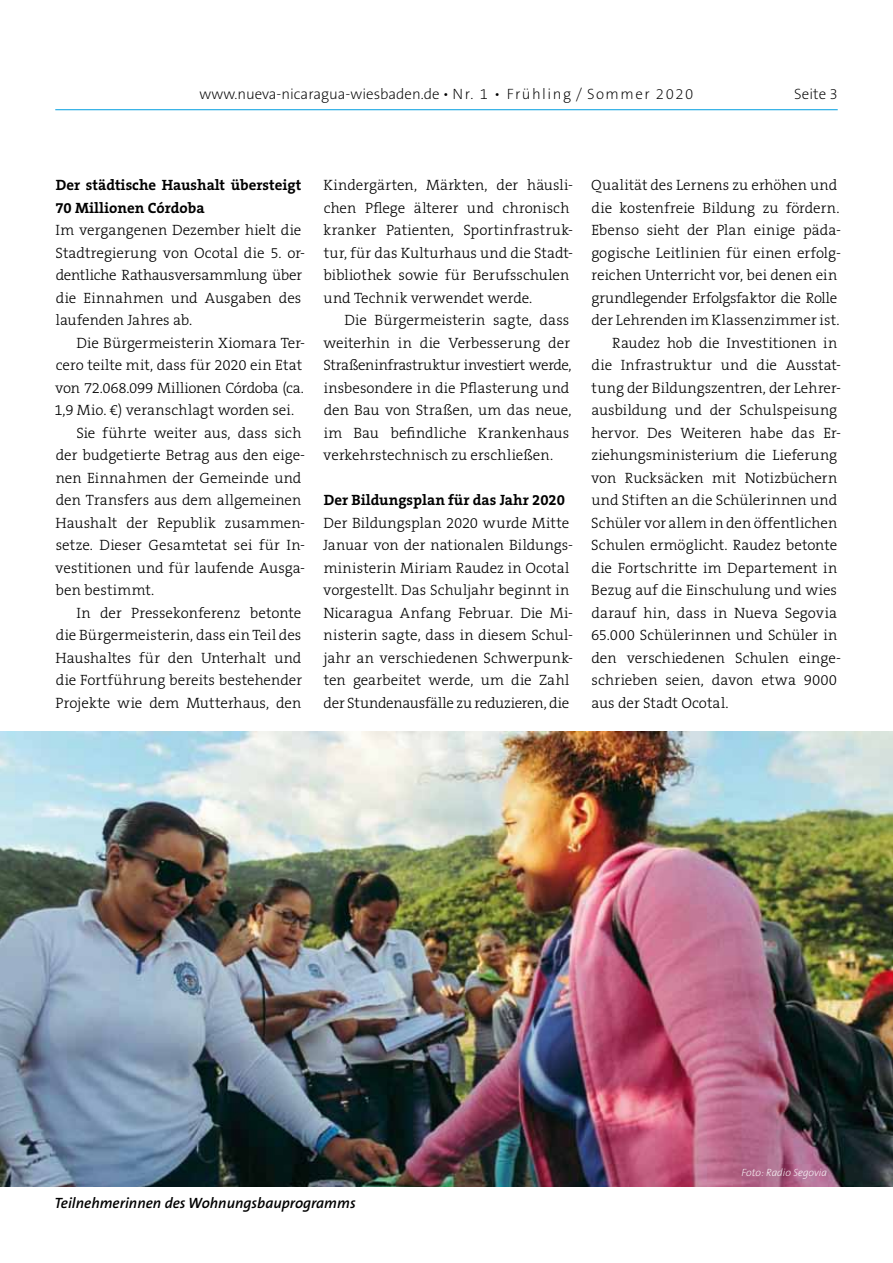
<style>
.page{position:relative;width:893px;height:1263px;background:#fff}
.page>*{position:absolute;margin:0;border:0;box-sizing:border-box;transform-origin:0 0}
.t1{font:300 15px/22.5px "The Serif B3";letter-spacing:.005em;color:#000}
.t2{font:700 15px/22.5px "The Serif B7";color:#000}
.t3{font:200 15px "The Sans B2";color:#000}
.t4{font:italic 600 15px "The Sans B6";color:#000}
.t5{font:300 15px "The Serif B3";letter-spacing:-.02em;color:#000}
.t6{font:300 15px "The Serif B3";letter-spacing:-.025em;color:#000}
.t7{font:italic 200 10.5px "The Sans B2";color:#fff}
</style>
<div class="page">
<hr style="left:55px;top:109px;width:783px;height:1px;background:#009ee0">
<img style="left:0;top:731px;width:893px;height:455px">
<p class="t3" style="left:199px;top:86px;width:495px">www.nueva-nicaragua-wiesbaden.de • Nr. 1 • Frühling / Sommer 2020</p>
<p class="t3" style="left:794px;top:86px;width:45px">Seite 3</p>
<p class="t2" style="left:55px;top:174px;width:248px">Der städtische Haushalt übersteigt<br>70 Millionen Córdoba</p>
<p class="t1" style="left:56px;top:220px;width:251px">Im vergangenen Dezember hielt die<br>Stadtregierung von Ocotal die 5. or&shy;dentliche Rathausversammlung über die Einnahmen und Ausgaben des laufenden Jahres ab.</p>
<p class="t1" style="left:77px;top:332px;width:230px">Die Bürgermeisterin Xiomara Ter-</p>
<p class="t1" style="left:56px;top:355px;width:248px">cero teilte mit, dass für 2020 ein Etat</p>
<p class="t6" style="left:55px;top:380px;width:250px">von 72.068.099 Millionen Córdoba (ca.</p>
<p class="t1" style="left:54px;top:400px;width:241px">1,9 Mio. €) veranschlagt worden sei.</p>
<p class="t1" style="left:77px;top:422px;width:226px">Sie führte weiter aus, dass sich</p>
<p class="t1" style="left:56px;top:445px;width:251px">der budgetierte Betrag aus den eige-</p>
<p class="t1" style="left:56px;top:467px;width:247px">nen Einnahmen der Gemeinde und</p>
<p class="t1" style="left:56px;top:490px;width:247px">den Transfers aus dem allgemeinen</p>
<p class="t1" style="left:56px;top:512px;width:251px">Haushalt der Republik zusammen-</p>
<p class="t1" style="left:56px;top:535px;width:251px">setze. Dieser Gesamtetat sei für In-</p>
<p class="t1" style="left:55px;top:557px;width:251px">vestitionen und für laufende Ausga-</p>
<p class="t1" style="left:56px;top:580px;width:100px">ben bestimmt.</p>
<p class="t1" style="left:77px;top:602px;width:226px">In der Pressekonferenz betonte</p>
<p class="t1" style="left:56px;top:625px;width:247px">die Bürgermeisterin, dass ein Teil des</p>
<p class="t1" style="left:56px;top:647px;width:247px">Haushaltes für den Unterhalt und</p>
<p class="t1" style="left:56px;top:670px;width:248px">die Fortführung bereits bestehender</p>
<p class="t1" style="left:56px;top:692px;width:247px">Projekte wie dem Mutterhaus, den</p>
<p class="t1" style="left:323px;top:175px;width:251px">Kindergärten, Märkten, der häusli&shy;chen Pflege älterer und chronisch kranker Patienten, Sportinfrastruk&shy;tur, für das Kulturhaus und die Stadt&shy;bibliothek sowie für Berufsschulen und Technik verwendet werde.</p>
<p class="t1" style="left:323px;top:310px;width:250px;text-indent:21px">Die Bürgermeisterin sagte, dass weiterhin in die Verbesserung der Straßeninfrastruktur investiert werde, insbesondere in die Pflasterung und den Bau von Straßen, um das neue, im Bau befindliche Krankenhaus verkehrstechnisch zu erschließen.</p>
<p class="t2" style="left:324px;top:489px;width:243px">Der Bildungsplan für das Jahr 2020</p>
<p class="t1" style="left:323px;top:512px;width:252px">Der Bildungsplan 2020 wurde Mitte Januar von der nationalen Bildungs&shy;ministerin Miriam Raudez in Ocotal vorgestellt. Das Schuljahr beginnt in Nicaragua Anfang Februar. Die Mi&shy;nisterin sagte, dass in diesem Schul&shy;jahr an verschiedenen Schwerpunk&shy;ten gearbeitet werde, um die Zahl der Stundenausfälle zu reduzieren, die</p>
<p class="t1" style="left:591px;top:175px;width:247px">Qualität des Lernens zu erhöhen und</p>
<p class="t1" style="left:591px;top:197px;width:249px">die kostenfreie Bildung zu fördern.</p>
<p class="t1" style="left:591px;top:220px;width:251px">Ebenso sieht der Plan einige päda-</p>
<p class="t1" style="left:591px;top:242px;width:251px">gogische Leitlinien für einen erfolg-</p>
<p class="t1" style="left:591px;top:265px;width:247px">reichen Unterricht vor, bei denen ein</p>
<p class="t5" style="left:591px;top:290px;width:247px">grundlegender Erfolgsfaktor die Rolle</p>
<p class="t1" style="left:591px;top:310px;width:249px">der Lehrenden im Klassenzimmer ist.</p>
<p class="t1" style="left:612px;top:332px;width:226px">Raudez hob die Investitionen in</p>
<p class="t1" style="left:591px;top:355px;width:251px">die Infrastruktur und die Ausstat-</p>
<p class="t1" style="left:592px;top:377px;width:251px">tung der Bildungszentren, der Lehrer-</p>
<p class="t1" style="left:591px;top:400px;width:247px">ausbildung und der Schulspeisung</p>
<p class="t1" style="left:591px;top:422px;width:251px">hervor. Des Weiteren habe das Er-</p>
<p class="t1" style="left:591px;top:445px;width:247px">ziehungsministerium die Lieferung</p>
<p class="t1" style="left:591px;top:467px;width:248px">von Rucksäcken mit Notizbüchern</p>
<p class="t1" style="left:591px;top:490px;width:247px">und Stiften an die Schülerinnen und</p>
<p class="t1" style="left:591px;top:512px;width:247px">Schüler vor allem in den öffentlichen</p>
<p class="t1" style="left:591px;top:535px;width:247px">Schulen ermöglicht. Raudez betonte</p>
<p class="t1" style="left:591px;top:557px;width:247px">die Fortschritte im Departement in</p>
<p class="t1" style="left:591px;top:580px;width:247px">Bezug auf die Einschulung und wies</p>
<p class="t1" style="left:591px;top:602px;width:247px">darauf hin, dass in Nueva Segovia</p>
<p class="t1" style="left:591px;top:625px;width:248px">65.000 Schülerinnen und Schüler in</p>
<p class="t1" style="left:591px;top:647px;width:251px">den verschiedenen Schulen einge-</p>
<p class="t1" style="left:592px;top:670px;width:247px">schrieben seien, davon etwa 9000</p>
<p class="t1" style="left:591px;top:692px;width:139px">aus der Stadt Ocotal.</p>
<p class="t4" style="left:55px;top:1195px;width:303px">Teilnehmerinnen des Wohnungsbauprogramms</p>
<p class="t7" style="left:742px;top:1167px;width:87px">Foto: Radio Segovia</p>
</div>
